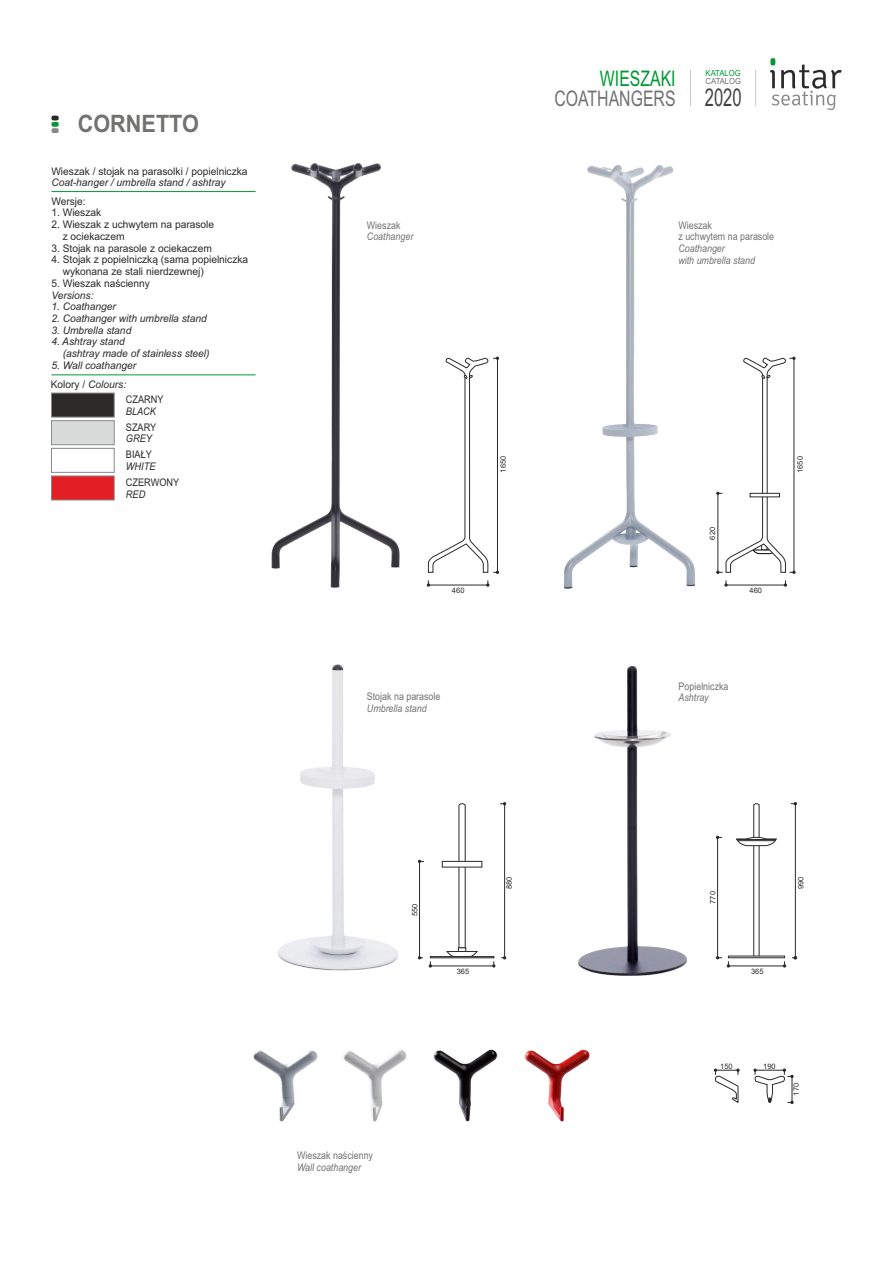
<style>
.page{position:relative;width:893px;height:1263px;background:#fff}
.page>*{position:absolute;margin:0;border:0;box-sizing:border-box;transform-origin:0 0}
.t1{font:24.6px "Arial";color:#434242;scale:.67 1}
.t2{font:700 24px "Arial";color:#727271;scale:.9 1}
.t3{font:21.45px "Arial";color:#727271;scale:.74 1}
.t4{font:21.45px "Arial";color:#093;scale:.74 1}
.t5{font:10.5px/11.7px "Arial";color:#2b2a29}
.t6{font:italic 10.5px/11.7px "Arial";color:#2b2a29}
.t7{font:10.5px/11.7px "Arial";color:#727271;scale:.85 1}
.t8{font:italic 10.5px/11.7px "Arial";color:#727271;scale:.85 1}
.t9{font:10.5px "Arial";color:#2b2a29;scale:.87 1}
.t10{font:italic 10.5px "Arial";color:#2b2a29;scale:.87 1}
.t11{font:8.4px "Arial";color:#093;scale:.91 1}
.t12{font:8.4px "Arial";color:#727271;scale:.91 1}
.t13{font:7.5px "Arial";color:#2b2a29}
.s1{font-style:italic}
</style>
<div class="page">
<hr style="left:51px;top:375px;width:205px;height:1px;background:#093">
<hr style="left:51px;top:191px;width:205px;height:1px;background:#093">
<img style="left:271px;top:163px;width:129px;height:425px">
<svg style="left:51px;top:393px;width:64px;height:107px"></svg>
<img style="left:278px;top:664px;width:121px;height:307px">
<img style="left:578px;top:666px;width:109px;height:310px">
<img style="left:254px;top:1049px;width:336px;height:73px">
<img style="left:564px;top:165px;width:132px;height:424px">
<svg style="left:428px;top:357px;width:71px;height:217px"></svg>
<hr style="left:428px;top:585px;width:60px;height:1px;background:#2b2a29">
<svg style="left:427px;top:580px;width:3px;height:6px"></svg>
<hr style="left:726px;top:585px;width:59px;height:1px;background:#2b2a29">
<svg style="left:754px;top:1069px;width:39px;height:35px"></svg>
<svg style="left:714px;top:1069px;width:25px;height:34px"></svg>
<svg style="left:717px;top:357px;width:78px;height:217px"></svg>
<svg style="left:716px;top:802px;width:81px;height:165px"></svg>
<svg style="left:418px;top:802px;width:88px;height:165px"></svg>
<hr style="left:690px;top:70px;width:1px;height:36px;background:#c5c6c6">
<hr style="left:755px;top:70px;width:1px;height:36px;background:#c5c6c6">
<svg style="left:770px;top:58px;width:71px;height:52px"></svg>
<svg style="left:51px;top:116px;width:8px;height:17px"></svg>
<h2 class="t2" style="left:78px;top:114px;width:136px">CORNETTO</h2>
<p class="t5" style="left:51px;top:166px;width:198px">Wieszak / stojak na parasolki / popielniczka</p>
<p class="t6" style="left:51px;top:178px;width:176px">Coat-hanger / umbrella stand / ashtray</p>
<p class="t5" style="left:51px;top:196px;width:36px">Wersje:</p>
<p class="t5" style="left:51px;top:208px;width:51px">1. Wieszak</p>
<p class="t5" style="left:63px;top:220px;width:153px;text-indent:-11px">2. Wieszak z uchwytem na parasole z ociekaczem</p>
<p class="t5" style="left:51px;top:243px;width:162px">3. Stojak na parasole z ociekaczem</p>
<p class="t5" style="left:63px;top:255px;width:187px;text-indent:-11px">4. Stojak z popielniczką (sama popielniczka wykonana ze stali nierdzewnej)</p>
<p class="t5" style="left:51px;top:278px;width:100px">5. Wieszak naścienny</p>
<p class="t6" style="left:51px;top:290px;width:44px">Versions:</p>
<p class="t6" style="left:51px;top:302px;width:66px">1. Coathanger</p>
<p class="t6" style="left:51px;top:313px;width:157px">2. Coathanger with umbrella stand</p>
<p class="t6" style="left:51px;top:325px;width:81px">3. Umbrella stand</p>
<p class="t6" style="left:63px;top:337px;width:148px;text-indent:-11px">4. Ashtray stand<br>(ashtray made of stainless steel)</p>
<p class="t6" style="left:51px;top:360px;width:86px">5. Wall coathanger</p>
<p class="t5" style="left:126px;top:377px;width:39px;line-height:15.3px;text-indent:-75px">Kolory / <span class="s1">Colours:<br></span>CZARNY</p>
<p class="t10" style="left:126px;top:407px;width:36px">BLACK</p>
<p class="t9" style="left:126px;top:423px;width:37px">SZARY</p>
<p class="t10" style="left:126px;top:435px;width:31px">GREY</p>
<p class="t9" style="left:126px;top:451px;width:31px">BIAŁY</p>
<p class="t10" style="left:126px;top:462px;width:36px">WHITE</p>
<p class="t9" style="left:126px;top:478px;width:63px">CZERWONY</p>
<p class="t10" style="left:126px;top:490px;width:24px">RED</p>
<h3 class="t4" style="left:600px;top:70px;width:104px">WIESZAKI</h3>
<h3 class="t3" style="left:554px;top:90px;width:165px">COATHANGERS</h3>
<p class="t11" style="left:706px;top:70px;width:40px">KATALOG</p>
<p class="t12" style="left:706px;top:77px;width:40px">CATALOG</p>
<h1 class="t1" style="left:705px;top:88px;width:57px">2020</h1>
<p class="t7" style="left:367px;top:220px;width:41px">Wieszak</p>
<p class="t8" style="left:367px;top:232px;width:56px">Coathanger</p>
<p class="t7" style="left:678px;top:220px;width:114px">Wieszak<br>z uchwytem na parasole</p>
<p class="t8" style="left:678px;top:244px;width:92px">Coathanger<br>with umbrella stand</p>
<p class="t13" style="left:500px;top:472px;width:18px;rotate:-90deg">1650</p>
<p class="t13" style="left:710px;top:540px;width:14px;rotate:-90deg">620</p>
<p class="t13" style="left:452px;top:587px;width:14px">460</p>
<p class="t13" style="left:750px;top:587px;width:14px">460</p>
<p class="t13" style="left:797px;top:473px;width:18px;rotate:-90deg">1650</p>
<p class="t7" style="left:679px;top:681px;width:60px">Popielniczka</p>
<p class="t7" style="left:367px;top:692px;width:88px">Stojak na parasole</p>
<p class="t8" style="left:679px;top:693px;width:37px">Ashtray</p>
<p class="t8" style="left:367px;top:704px;width:72px">Umbrella stand</p>
<p class="t13" style="left:412px;top:916px;width:14px;rotate:-90deg">550</p>
<p class="t13" style="left:457px;top:969px;width:14px">365</p>
<p class="t13" style="left:506px;top:889px;width:14px;rotate:-90deg">880</p>
<p class="t7" style="left:297px;top:1150px;width:91px">Wieszak naścienny</p>
<p class="t8" style="left:297px;top:1162px;width:77px">Wall coathanger</p>
<p class="t13" style="left:710px;top:904px;width:14px;rotate:-90deg">770</p>
<p class="t13" style="left:751px;top:969px;width:14px">365</p>
<p class="t13" style="left:798px;top:889px;width:14px;rotate:-90deg">990</p>
<p class="t13" style="left:720px;top:1063px;width:14px">150</p>
<p class="t13" style="left:763px;top:1063px;width:14px">190</p>
<p class="t13" style="left:793px;top:1095px;width:14px;rotate:-90deg">170</p>
</div>
